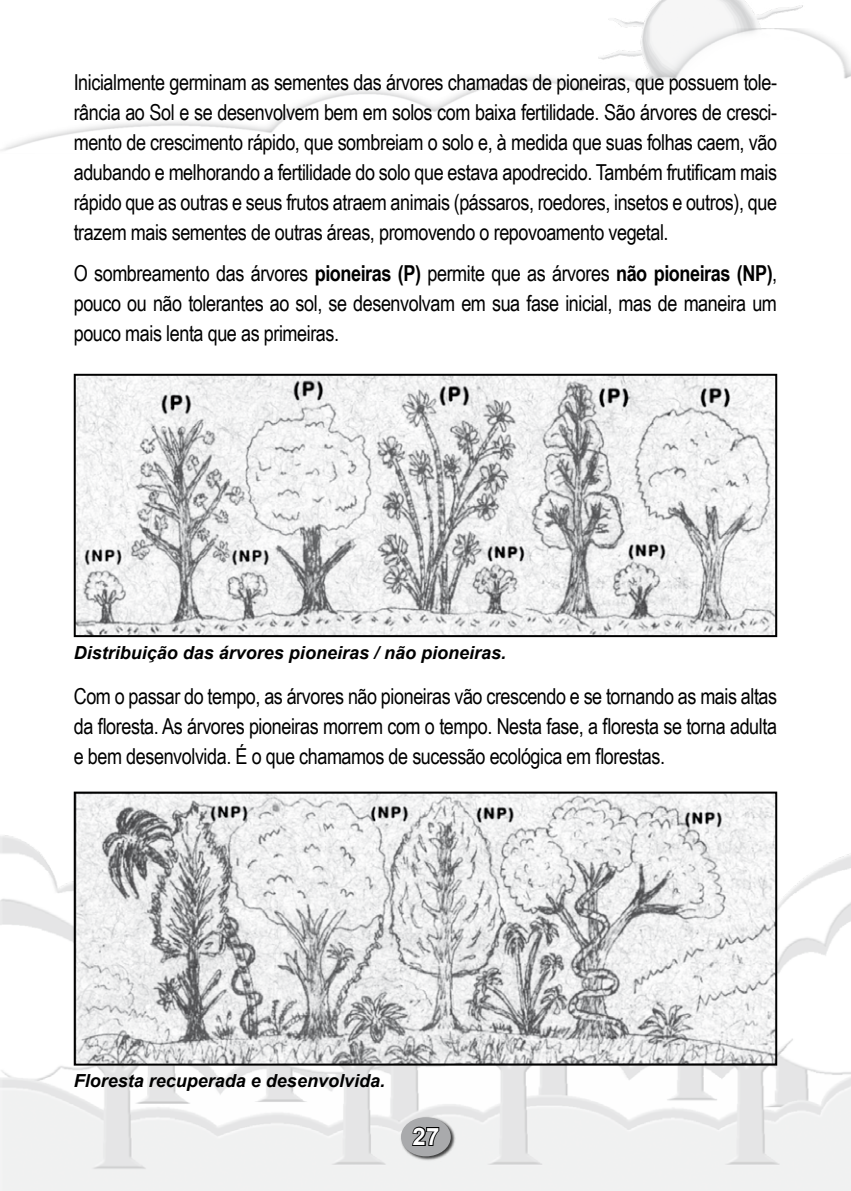
<style>
.page{position:relative;width:851px;height:1191px;background:#fff}
.page>*{position:absolute;margin:0;border:0;box-sizing:border-box;transform-origin:0 0}
.t1{font:700 24px "Arial";color:#fff}
.t2{font:22px/30px "Arial Narrow";letter-spacing:-.02em;color:#000;text-align:justify}
.t3{font:italic 700 18px "Arial";color:#000}
.s1{font-weight:700}
</style>
<div class="page">
<img style="left:0;top:815px;width:850px;height:376px">
<img style="left:0;top:0;width:850px;height:151px">
<div style="left:399px;top:1115px;width:57px;height:46px;background:#000;opacity:.75"></div>
<div style="left:401px;top:1117px;width:49px;height:39px;background:#a9aaac;border-radius:50%"></div>
<svg style="left:412px;top:1126px;width:28px;height:20px"></svg>
<img style="left:77px;top:377px;width:697px;height:257px">
<div style="left:74px;top:374px;width:703px;height:263px;border:2px solid #000"></div>
<img style="left:77px;top:794px;width:697px;height:268px">
<div style="left:74px;top:791px;width:703px;height:274px;border:2px solid #000"></div>
<p class="t2" style="left:74px;top:66px;width:704px">Inicialmente germinam as sementes das árvores chamadas de pioneiras, que possuem tole&shy;rância ao Sol e se desenvolvem bem em solos com baixa fertilidade. São árvores de cresci&shy;mento de crescimento rápido, que sombreiam o solo e, à medida que suas folhas caem, vão adubando e melhorando a fertilidade do solo que estava apodrecido. Também frutificam mais rápido que as outras e seus frutos atraem animais (pássaros, roedores, insetos e outros), que trazem mais sementes de outras áreas, promovendo o repovoamento vegetal.</p>
<p class="t2" style="left:74px;top:257px;width:704px">O sombreamento das árvores <span class="s1">pioneiras (P)</span> permite que as árvores <span class="s1">não pioneiras (NP)</span>, pouco ou não tolerantes ao sol, se desenvolvam em sua fase inicial, mas de maneira um pouco mais lenta que as primeiras.</p>
<p class="t3" style="left:74px;top:641px;width:434px">Distribuição das árvores pioneiras / não pioneiras.</p>
<p class="t2" style="left:74px;top:680px;width:705px">Com o passar do tempo, as árvores não pioneiras vão crescendo e se tornando as mais altas da floresta. As árvores pioneiras morrem com o tempo. Nesta fase, a floresta se torna adulta e bem desenvolvida. É o que chamamos de sucessão ecológica em florestas.</p>
<p class="t3" style="left:74px;top:1069px;width:313px">Floresta recuperada e desenvolvida.</p>
<p class="t1" style="left:412px;top:1120px;width:28px">27</p>
</div>
